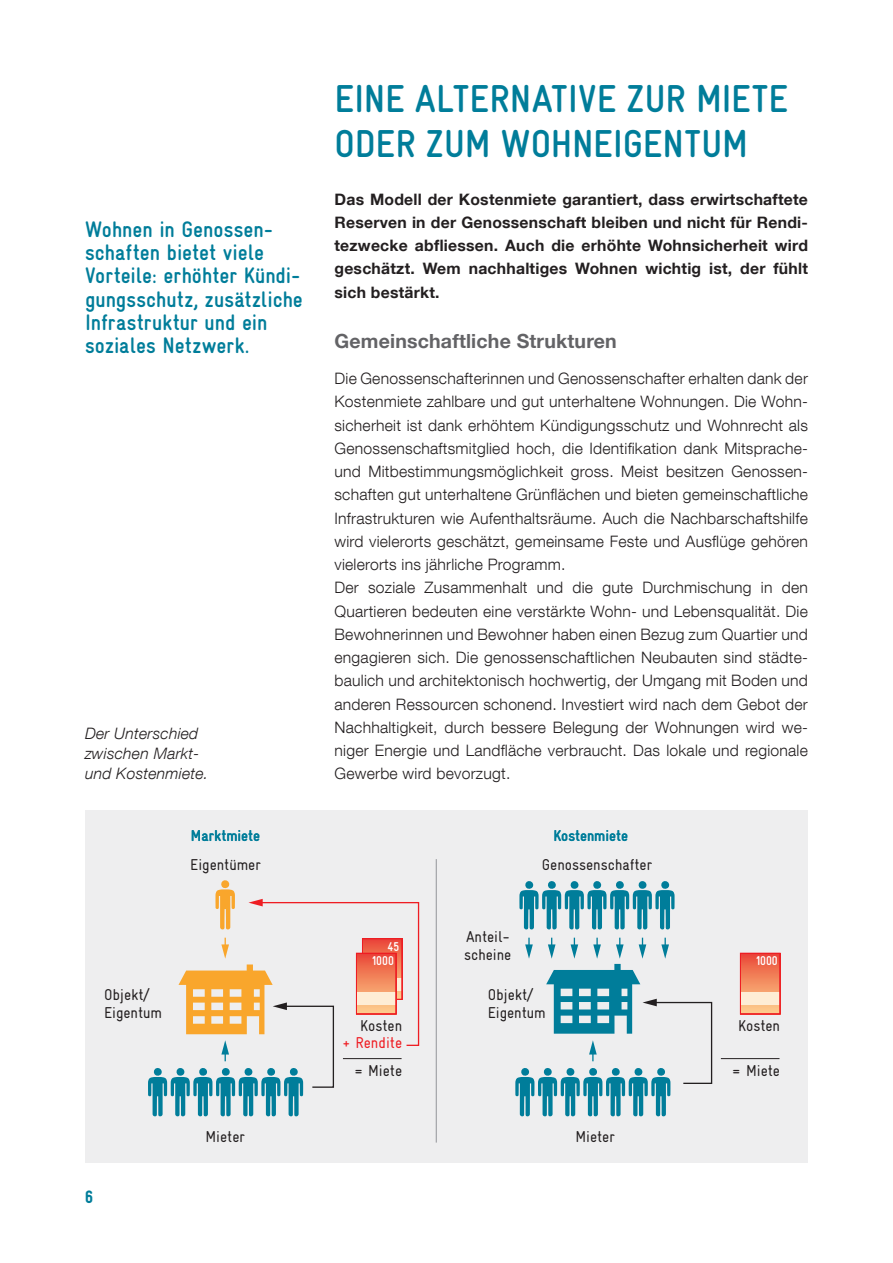
<style>
.page{position:relative;width:893px;height:1263px;background:#fff}
.page>*{position:absolute;margin:0;border:0;box-sizing:border-box;transform-origin:0 0}
._03_Titel_grün_versa{font:39px/45px "Gravur Condensed Bold CE";color:#007d9a}
._01_WBG_Body_Zwische{font:22.5px/23.2px "Gravur Condensed Bold CE";color:#007d9a}
._03_WBG_Abschnitte{font:700 19.5px "Helvetica Neue";letter-spacing:.01em;color:#636366}
.t1{font:18px "Gravur Condensed Black CE";color:#007d9a}
._01_WBG_Body{font:300 15.75px/23.2px "Helvetica Neue LT Com";letter-spacing:.015em;color:#231f20;text-align:justify}
._01_WBG_Lead_schwarz{font:700 15.75px/23.2px "Helvetica Neue LT Com";letter-spacing:.015em;color:#231f20;text-align:justify}
.t2{font:15.75px/17.7px "Gravur Condensed Reg CE";color:#231f20}
._01_WBG_Body_links_k{font:italic 300 15.75px/20.2px "Helvetica Neue LT Com";letter-spacing:.015em;color:#231f20}
.t3{font:15.75px/17.1px "Gravur Condensed Reg CE";color:#ee1d23;text-align:right}
.t4{font:15.75px "Gravur Condensed Bold CE";color:#007d9a}
.t5{font:12.75px/14.5px "Gravur Condensed Bold CE";color:#fff}
.s1{font-family:"Gravur Condensed Bold CE";color:#007d9a}
.s2{color:#231f20}
</style>
<div class="page">
<div style="left:85px;top:810px;width:723px;height:352px;background:#eeeeef"></div>
<svg style="left:742px;top:955px;width:36px;height:57px;background:#f2845c"></svg>
<div style="left:740px;top:992px;width:40px;height:13px;background:#feedd5"></div>
<div style="left:740px;top:953px;width:40px;height:61px;border:1px solid #ee1d23"></div>
<svg style="left:519px;top:881px;width:156px;height:49px"></svg>
<svg style="left:515px;top:938px;width:198px;height:179px"></svg>
<hr style="left:721px;top:1058px;width:58px;height:1px;background:#231f20">
<hr style="left:436px;top:859px;width:1px;height:283px;background:#a8a9ad">
<svg style="left:148px;top:880px;width:272px;height:237px"></svg>
<p class="_01_WBG_Body_Zwische" style="left:85px;top:218px;width:219px">Wohnen in Genossen&shy;schaften bietet viele<br>Vorteile: erhöhter Kündi&shy;gungsschutz, zusätzliche<br>Infrastruktur und ein soziales Netzwerk.</p>
<p class="_01_WBG_Body_links_k" style="left:85px;top:723px;width:125px">Der Unterschied zwischen Markt&shy;und Kostenmiete.</p>
<p class="_03_Titel_grün_versa" style="left:334px;top:77px;width:455px">EINE ALTERNATIVE ZUR MIETE<br>ODER ZUM WOHNEIGENTUM</p>
<p class="_01_WBG_Lead_schwarz" style="left:334px;top:187px;width:475px">Das Modell der Kostenmiete garantiert, dass erwirtschaftete Reserven in der Genossenschaft bleiben und nicht für Rendi&shy;tezwecke abfliessen. Auch die erhöhte Wohnsicherheit wird geschätzt. Wem nachhaltiges Wohnen wichtig ist, der fühlt sich bestärkt.</p>
<p class="_03_WBG_Abschnitte" style="left:334px;top:326px;width:284px">Gemeinschaftliche Strukturen</p>
<p class="_01_WBG_Body" style="left:334px;top:366px;width:475px">Die Genossenschafterinnen und Genossenschafter erhalten dank der Kostenmiete zahlbare und gut unterhaltene Wohnungen. Die Wohn&shy;sicherheit ist dank erhöhtem Kündigungsschutz und Wohnrecht als Genossenschaftsmitglied hoch, die Identifikation dank Mitsprache&shy;und Mitbestimmungsmöglichkeit gross. Meist besitzen Genossen&shy;schaften gut unterhaltene Grünflächen und bieten gemeinschaftliche Infrastrukturen wie Aufenthaltsräume. Auch die Nachbarschaftshilfe wird vielerorts geschätzt, gemeinsame Feste und Ausflüge gehören vielerorts ins jährliche Programm.</p>
<p class="_01_WBG_Body" style="left:334px;top:576px;width:475px">Der soziale Zusammenhalt und die gute Durchmischung in den Quartieren bedeuten eine verstärkte Wohn- und Lebensqualität. Die Bewohnerinnen und Bewohner haben einen Bezug zum Quartier und engagieren sich. Die genossenschaftlichen Neubauten sind städte&shy;baulich und architektonisch hochwertig, der Umgang mit Boden und anderen Ressourcen schonend. Investiert wird nach dem Gebot der Nachhaltigkeit, durch bessere Belegung der Wohnungen wird we&shy;niger Energie und Landfläche verbraucht. Das lokale und regionale Gewerbe wird bevorzugt.</p>
<p class="t4" style="left:191px;top:827px;width:71px">Marktmiete</p>
<p class="t2" style="left:542px;top:822px;width:112px;line-height:28.5px;text-indent:12px"><span class="s1">Kostenmiete<br></span>Genossenschafter</p>
<p class="t2" style="left:190px;top:856px;width:72px">Eigentümer</p>
<p class="t5" style="left:371px;top:939px;width:29px;text-indent:16px">45<br>1000</p>
<p class="t2" style="left:464px;top:928px;width:49px">Anteil&shy;scheine</p>
<p class="t2" style="left:104px;top:986px;width:59px">Objekt/<br>Eigentum</p>
<p class="t2" style="left:488px;top:986px;width:59px">Objekt/<br>Eigentum</p>
<p class="t3" style="left:343px;top:1017px;width:61px"><span class="s2">Kosten<br></span>+ Rendite</p>
<p class="t2" style="left:354px;top:1062px;width:49px">= Miete</p>
<p class="t1" style="left:85px;top:1186px;width:10px">6</p>
<p class="t2" style="left:205px;top:1128px;width:41px">Mieter</p>
<p class="t2" style="left:575px;top:1128px;width:41px">Mieter</p>
<p class="t5" style="left:755px;top:954px;width:24px">1000</p>
<p class="t2" style="left:738px;top:1017px;width:43px">Kosten</p>
<p class="t2" style="left:732px;top:1062px;width:49px">= Miete</p>
</div>
